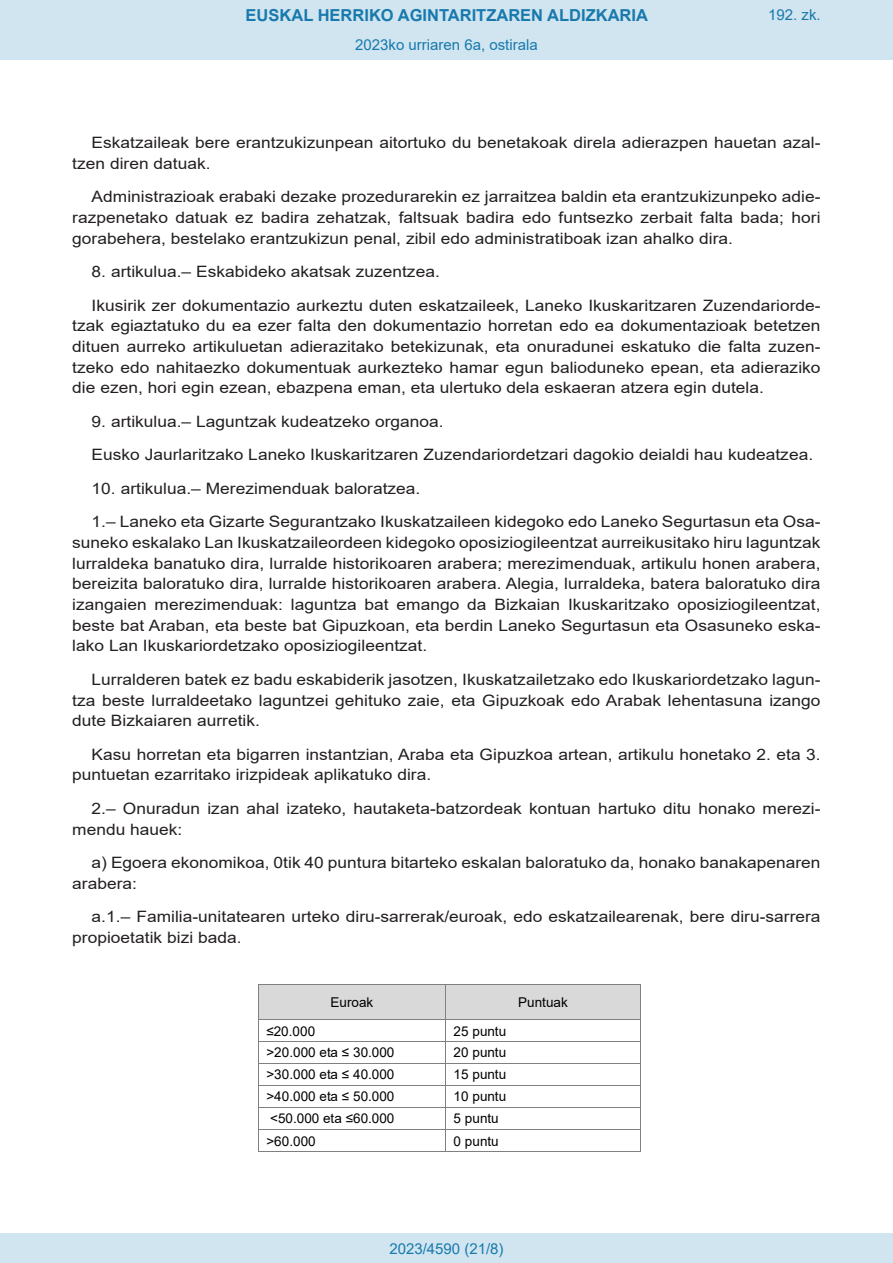
<style>
.page{position:relative;width:893px;height:1263px;background:#fff}
.page>*{position:absolute;margin:0;border:0;box-sizing:border-box;transform-origin:0 0}
.t1{font:700 16.5px "Arial";color:#1879ad}
.BOPVDetalle{font:15.6px/20.7px "Arial";color:#231f20;scale:1.11 1}
.Paginacion_Centro{font:15px "Arial";color:#1879ad}
.t2{font:13.5px "Arial";letter-spacing:.005em;color:#000}
.s1{font-style:inherit}
</style>
<div class="page">
<div style="left:0;top:0;width:893px;height:60px;background:#d0e5f0"></div>
<div style="left:0;top:1233px;width:893px;height:30px;background:#d0e5f0"></div>
<div style="left:259px;top:985px;width:186px;height:34px;background:#d9d9d9"></div>
<div style="left:446px;top:985px;width:194px;height:34px;background:#d9d9d9"></div>
<hr style="left:259px;top:984px;width:186px;height:1px;background:#808080">
<hr style="left:446px;top:984px;width:194px;height:1px;background:#808080">
<hr style="left:258px;top:985px;width:1px;height:34px;background:#808080">
<hr style="left:445px;top:985px;width:1px;height:34px;background:#808080">
<hr style="left:640px;top:985px;width:1px;height:34px;background:#808080">
<hr style="left:259px;top:1019px;width:186px;height:1px;background:#808080">
<hr style="left:446px;top:1019px;width:194px;height:1px;background:#808080">
<hr style="left:259px;top:1041px;width:186px;height:1px;background:#808080">
<hr style="left:446px;top:1041px;width:194px;height:1px;background:#808080">
<hr style="left:259px;top:1063px;width:186px;height:1px;background:#808080">
<hr style="left:446px;top:1063px;width:194px;height:1px;background:#808080">
<hr style="left:259px;top:1085px;width:186px;height:1px;background:#808080">
<hr style="left:446px;top:1085px;width:194px;height:1px;background:#808080">
<hr style="left:259px;top:1107px;width:186px;height:1px;background:#808080">
<hr style="left:446px;top:1107px;width:194px;height:1px;background:#808080">
<hr style="left:259px;top:1129px;width:186px;height:1px;background:#808080">
<hr style="left:446px;top:1129px;width:194px;height:1px;background:#808080">
<svg style="left:258px;top:1019px;width:1px;height:133px"></svg>
<hr style="left:259px;top:1151px;width:186px;height:1px;background:#808080">
<svg style="left:445px;top:1019px;width:1px;height:133px"></svg>
<hr style="left:446px;top:1151px;width:194px;height:1px;background:#808080">
<svg style="left:640px;top:1019px;width:1px;height:133px"></svg>
<p class="t1" style="left:246px;top:3px;width:404px">EUSKAL HERRIKO AGINTARITZAREN ALDIZKARIA</p>
<p class="Paginacion_Centro" style="left:355px;top:35px;width:184px">2023ko urriaren 6a, ostirala</p>
<p class="Paginacion_Centro" style="left:768px;top:5px;width:54px">192. zk.</p>
<p class="BOPVDetalle" style="left:72px;top:132px;width:676px;text-indent:19px">Eskatzaileak bere erantzukizunpean aitortuko du benetakoak direla adierazpen hauetan azal&shy;tzen diren datuak.</p>
<p class="BOPVDetalle" style="left:72px;top:186px;width:676px;text-align:justify;text-indent:19px">Administrazioak erabaki dezake prozedurarekin ez jarraitzea baldin eta erantzukizunpeko adie&shy;razpenetako datuak ez badira zehatzak, faltsuak badira edo funtsezko zerbait falta bada; hori gorabehera, bestelako erantzukizun penal, zibil edo administratiboak izan ahalko dira.</p>
<p class="BOPVDetalle" style="left:92px;top:261px;width:315px">8. artikulua.– Eskabideko akatsak zuzentzea.</p>
<p class="BOPVDetalle" style="left:72px;top:295px;width:676px;text-align:justify;text-indent:19px">Ikusirik zer dokumentazio aurkeztu duten eskatzaileek, Laneko Ikuskaritzaren Zuzendariorde&shy;tzak egiaztatuko du ea ezer falta den dokumentazio horretan edo ea dokumentazioak betetzen dituen aurreko artikuluetan adierazitako betekizunak, eta onuradunei eskatuko die falta zuzen&shy;tzeko edo nahitaezko dokumentuak aurkezteko hamar egun balioduneko epean, eta adieraziko die ezen, hori egin ezean, ebazpena eman, eta ulertuko dela eskaeran atzera egin dutela.</p>
<p class="BOPVDetalle" style="left:92px;top:411px;width:319px">9. artikulua.– Laguntzak kudeatzeko organoa.</p>
<p class="BOPVDetalle" style="left:92px;top:444px;width:651px">Eusko Jaurlaritzako Laneko Ikuskaritzaren Zuzendariordetzari dagokio deialdi hau kudeatzea.</p>
<p class="BOPVDetalle" style="left:92px;top:478px;width:298px">10. artikulua.– Merezimenduak baloratzea.</p>
<p class="BOPVDetalle" style="left:72px;top:511px;width:676px;text-align:justify;text-indent:19px">1.– Laneko eta Gizarte Segurantzako Ikuskatzaileen kidegoko edo Laneko Segurtasun eta Osa&shy;suneko eskalako Lan Ikuskatzaileordeen kidegoko oposiziogileentzat aurreikusitako hiru laguntzak lurraldeka banatuko dira, lurralde historikoaren arabera; merezimenduak, artikulu honen arabera, bereizita baloratuko dira, lurralde historikoaren arabera. Alegia, lurraldeka, batera baloratuko dira izangaien merezimenduak: laguntza bat emango da Bizkaian Ikuskaritzako oposiziogileentzat, beste bat Araban, eta beste bat Gipuzkoan, eta berdin Laneko Segurtasun eta Osasuneko eska&shy;lako Lan Ikuskariordetzako oposiziogileentzat.</p>
<p class="BOPVDetalle" style="left:72px;top:669px;width:676px;text-align:justify;text-indent:19px">Lurralderen batek ez badu eskabiderik jasotzen, Ikuskatzailetzako edo Ikuskariordetzako lagun&shy;tza beste lurraldeetako laguntzei gehituko zaie, eta Gipuzkoak edo Arabak lehentasuna izango dute Bizkaiaren aurretik.</p>
<p class="BOPVDetalle" style="left:72px;top:744px;width:676px;text-indent:19px">Kasu horretan eta bigarren instantzian, Araba eta Gipuzkoa artean, artikulu honetako 2. eta 3. puntuetan ezarritako irizpideak aplikatuko dira.</p>
<p class="BOPVDetalle" style="left:72px;top:798px;width:676px;text-indent:19px">2.– Onuradun izan ahal izateko, hautaketa-batzordeak kontuan hartuko ditu honako merezi&shy;mendu hauek:</p>
<p class="BOPVDetalle" style="left:72px;top:852px;width:676px;text-indent:19px">a) Egoera ekonomikoa, 0tik 40 puntura bitarteko eskalan baloratuko da, honako banakapenaren arabera:</p>
<p class="BOPVDetalle" style="left:72px;top:906px;width:676px;text-indent:19px">a.1.– Familia-unitatearen urteko diru-sarrerak/euroak, edo eskatzailearenak, bere diru-sarrera propioetatik bizi bada.</p>
<p class="t2" style="left:330px;top:993px;width:44px">Euroak</p>
<p class="t2" style="left:518px;top:993px;width:51px">Puntuak</p>
<p class="t2" style="left:266px;top:1021px;width:50px"><span class="s1">≤</span>20.000</p>
<p class="t2" style="left:454px;top:1021px;width:54px">25 puntu</p>
<p class="t2" style="left:266px;top:1043px;width:130px">&gt;20.000 eta <span class="s1">≤</span> 30.000</p>
<p class="t2" style="left:454px;top:1043px;width:54px">20 puntu</p>
<p class="t2" style="left:266px;top:1065px;width:130px">&gt;30.000 eta <span class="s1">≤</span> 40.000</p>
<p class="t2" style="left:454px;top:1065px;width:54px">15 puntu</p>
<p class="t2" style="left:266px;top:1087px;width:130px">&gt;40.000 eta <span class="s1">≤</span> 50.000</p>
<p class="t2" style="left:454px;top:1087px;width:54px">10 puntu</p>
<p class="t2" style="left:270px;top:1109px;width:126px">&lt;50.000 eta <span class="s1">≤</span>60.000</p>
<p class="t2" style="left:454px;top:1109px;width:47px">5 puntu</p>
<p class="t2" style="left:266px;top:1131px;width:51px">&gt;60.000</p>
<p class="t2" style="left:454px;top:1131px;width:47px">0 puntu</p>
<p class="Paginacion_Centro" style="left:389px;top:1238px;width:116px">2023/4590 (21/8)</p>
</div>
